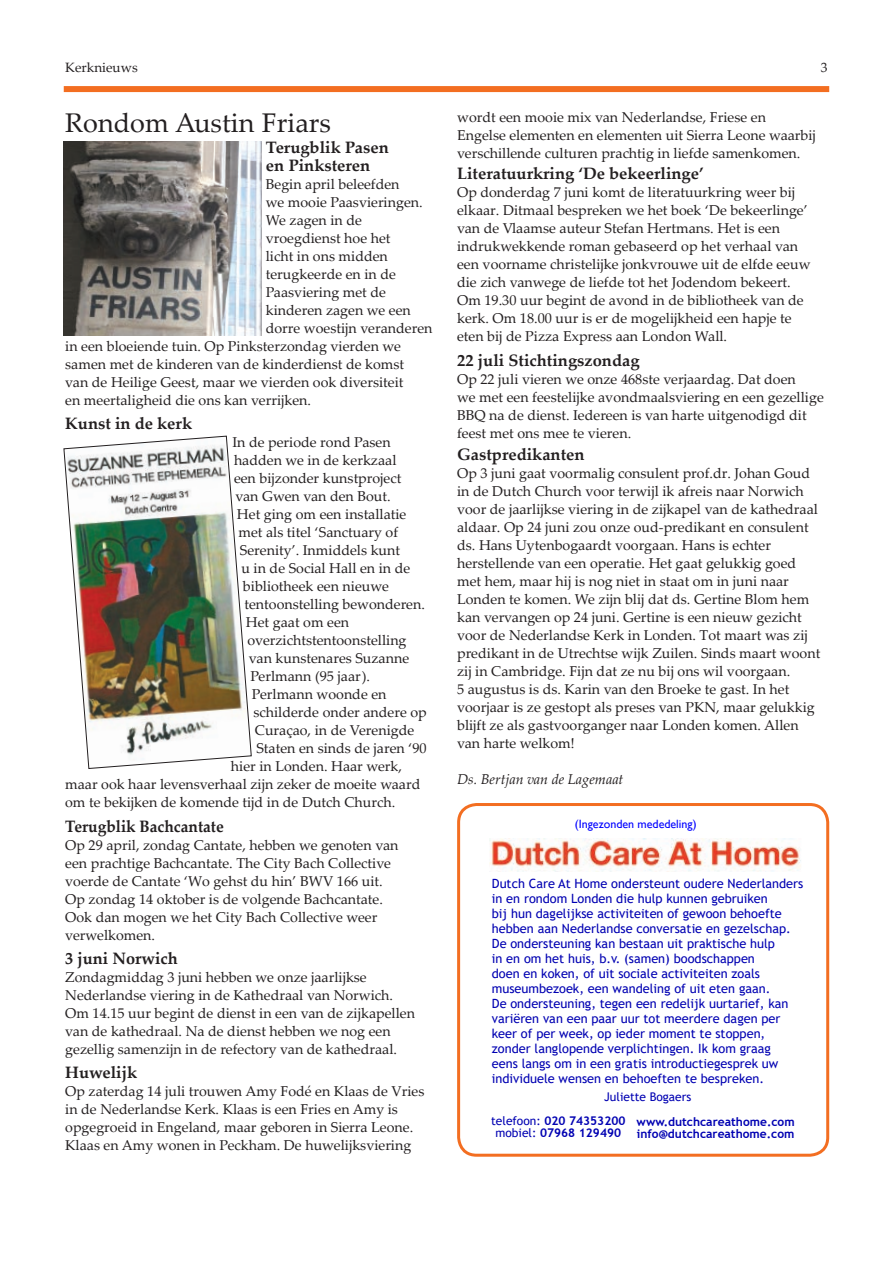
<style>
.page{position:relative;width:893px;height:1263px;background:#fff}
.page>*{position:absolute;margin:0;border:0;box-sizing:border-box;transform-origin:0 0}
.t1{font:27px "Palatino Linotype";color:#231f20}
.t2{font:700 16.5px/18px "Palatino Linotype";color:#231f20}
.t3{font:700 16.5px "Palatino Linotype";color:#231f20;scale:.94 1}
.t4{font:14.25px/18px "Palatino Linotype";color:#231f20}
.t5{font:italic 14.25px "Palatino Linotype";color:#231f20}
.t6{font:13.5px "Palatino Linotype";color:#231f20}
.t7{font:12.75px/15px "Trebuchet MS";color:#0000b2}
.t8{font:700 12px/12px "Trebuchet MS";color:#0000b2;text-align:center}
.t9{font:12px "Gill Sans";color:#00f}
.t10{font:12px "Trebuchet MS";color:#0000b2}
.s1{font-weight:400}
</style>
<div class="page">
<div style="left:64px;top:86px;width:765px;height:6px;background:#f36e21"></div>
<img style="left:64px;top:141px;width:198px;height:195px">
<div style="left:457px;top:803px;width:372px;height:354px;border:3px solid #f36e21;border-radius:18px"></div>
<img style="left:490px;top:838px;width:311px;height:33px">
<img style="left:64px;top:436px;width:188px;height:333px">
<p class="t6" style="left:65px;top:57px;width:74px">Kerknieuws</p>
<p class="t6" style="left:821px;top:57px;width:8px">3</p>
<h1 class="t1" style="left:65px;top:103px;width:267px">Rondom Austin Friars</h1>
<p class="t2" style="left:266px;top:138px;width:124px">Terugblik Pasen en Pinksteren</p>
<p class="t4" style="left:266px;top:174px;width:135px">Begin april beleefden</p>
<p class="t4" style="left:266px;top:192px;width:158px">we mooie Paasvieringen.</p>
<p class="t4" style="left:266px;top:210px;width:98px">We zagen in de</p>
<p class="t4" style="left:266px;top:228px;width:126px">vroegdienst hoe het</p>
<p class="t4" style="left:266px;top:246px;width:124px">licht in ons midden</p>
<p class="t4" style="left:266px;top:264px;width:132px">terugkeerde en in de</p>
<p class="t4" style="left:266px;top:282px;width:122px">Paasviering met de</p>
<p class="t4" style="left:266px;top:300px;width:147px">kinderen zagen we een</p>
<p class="t4" style="left:266px;top:318px;width:168px">dorre woestijn veranderen</p>
<p class="t4" style="left:65px;top:336px;width:337px">in een bloeiende tuin. Op Pinksterzondag vierden we</p>
<p class="t4" style="left:65px;top:354px;width:340px">samen met de kinderen van de kinderdienst de komst</p>
<p class="t4" style="left:65px;top:372px;width:340px">van de Heilige Geest, maar we vierden ook diversiteit</p>
<p class="t4" style="left:65px;top:390px;width:247px">en meertaligheid die ons kan verrijken.</p>
<p class="t2" style="left:65px;top:414px;width:128px">Kunst in de kerk</p>
<p class="t4" style="left:232px;top:432px;width:160px">In de periode rond Pasen</p>
<p class="t4" style="left:234px;top:450px;width:164px">hadden we in de kerkzaal</p>
<p class="t4" style="left:234px;top:468px;width:169px">een bijzonder kunstproject</p>
<p class="t4" style="left:235px;top:486px;width:157px">van Gwen van den Bout.</p>
<p class="t4" style="left:237px;top:504px;width:171px">Het ging om een installatie</p>
<p class="t4" style="left:238px;top:522px;width:161px">met als titel ‘Sanctuary of</p>
<p class="t4" style="left:240px;top:540px;width:162px">Serenity’. Inmiddels kunt</p>
<p class="t4" style="left:241px;top:558px;width:170px">u in de Social Hall en in de</p>
<p class="t4" style="left:243px;top:576px;width:147px">bibliotheek een nieuwe</p>
<p class="t4" style="left:244px;top:594px;width:182px">tentoonstelling bewonderen.</p>
<p class="t4" style="left:246px;top:612px;width:105px">Het gaat om een</p>
<p class="t4" style="left:247px;top:630px;width:161px">overzichtstentoonstelling</p>
<p class="t4" style="left:249px;top:648px;width:162px">van kunstenares Suzanne</p>
<p class="t4" style="left:250px;top:666px;width:121px">Perlmann (95 jaar).</p>
<p class="t4" style="left:252px;top:684px;width:136px">Perlmann woonde en</p>
<p class="t4" style="left:253px;top:702px;width:175px">schilderde onder andere op</p>
<p class="t4" style="left:255px;top:720px;width:161px">Curaçao, in de Verenigde</p>
<p class="t4" style="left:256px;top:738px;width:172px">Staten en sinds de jaren ‘90</p>
<p class="t4" style="left:231px;top:756px;width:173px">hier in Londen. Haar werk,</p>
<p class="t4" style="left:65px;top:774px;width:357px">maar ook haar levensverhaal zijn zeker de moeite waard</p>
<p class="t4" style="left:65px;top:792px;width:332px">om te bekijken de komende tijd in de Dutch Church.</p>
<p class="t3" style="left:65px;top:815px;width:170px">Terugblik Bachcantate</p>
<p class="t4" style="left:65px;top:836px;width:335px">Op 29 april, zondag Cantate, hebben we genoten van een prachtige Bachcantate. The City Bach Collective voerde de Cantate ‘Wo gehst du hin’ BWV 166 uit.<br>Op zondag 14 oktober is de volgende Bachcantate.<br>Ook dan mogen we het City Bach Collective weer verwelkomen.</p>
<p class="t2" style="left:65px;top:949px;width:114px">3 juni Norwich</p>
<p class="t4" style="left:65px;top:968px;width:351px">Zondagmiddag 3 juni hebben we onze jaarlijkse Nederlandse viering in de Kathedraal van Norwich.<br>Om 14.15 uur begint de dienst in een van de zijkapellen van de kathedraal. Na de dienst hebben we nog een gezellig samenzijn in de refectory van de kathedraal.</p>
<p class="t2" style="left:65px;top:1063px;width:74px">Huwelijk</p>
<p class="t4" style="left:65px;top:1082px;width:361px">Op zaterdag 14 juli trouwen Amy Fodé en Klaas de Vries in de Nederlandse Kerk. Klaas is een Fries en Amy is opgegroeid in Engeland, maar geboren in Sierra Leone.<br>Klaas en Amy wonen in Peckham. De huwelijksviering</p>
<p class="t4" style="left:457px;top:108px;width:360px">wordt een mooie mix van Nederlandse, Friese en<br>Engelse elementen en elementen uit Sierra Leone waarbij verschillende culturen prachtig in liefde samenkomen.</p>
<p class="t2" style="left:457px;top:164px;width:248px">Literatuurkring ‘De bekeerlinge’</p>
<p class="t4" style="left:457px;top:183px;width:355px">Op donderdag 7 juni komt de literatuurkring weer bij elkaar. Ditmaal bespreken we het boek ‘De bekeerlinge’ van de Vlaamse auteur Stefan Hertmans. Het is een indrukwekkende roman gebaseerd op het verhaal van een voorname christelijke jonkvrouwe uit de elfde eeuw die zich vanwege de liefde tot het Jodendom bekeert.<br>Om 19.30 uur begint de avond in de bibliotheek van de kerk. Om 18.00 uur is er de mogelijkheid een hapje te eten bij de Pizza Express aan London Wall.</p>
<p class="t2" style="left:457px;top:350px;width:184px">22 juli Stichtingszondag</p>
<p class="t4" style="left:457px;top:369px;width:368px">Op 22 juli vieren we onze 468ste verjaardag. Dat doen<br>we met een feestelijke avondmaalsviering en een gezellige BBQ na de dienst. Iedereen is van harte uitgenodigd dit feest met ons mee te vieren.</p>
<p class="t2" style="left:457px;top:445px;width:129px">Gastpredikanten</p>
<p class="t4" style="left:457px;top:464px;width:365px">Op 3 juni gaat voormalig consulent prof.dr. Johan Goud in de Dutch Church voor terwijl ik afreis naar Norwich voor de jaarlijkse viering in de zijkapel van de kathedraal aldaar. Op 24 juni zou onze oud-predikant en consulent ds. Hans Uytenbogaardt voorgaan. Hans is echter herstellende van een operatie. Het gaat gelukkig goed met hem, maar hij is nog niet in staat om in juni naar Londen te komen. We zijn blij dat ds. Gertine Blom hem kan vervangen op 24 juni. Gertine is een nieuw gezicht voor de Nederlandse Kerk in Londen. Tot maart was zij predikant in de Utrechtse wijk Zuilen. Sinds maart woont zij in Cambridge. Fijn dat ze nu bij ons wil voorgaan.<br>5 augustus is ds. Karin van den Broeke te gast. In het voorjaar is ze gestopt als preses van PKN, maar gelukkig blijft ze als gastvoorganger naar Londen komen. Allen van harte welkom!</p>
<p class="t5" style="left:457px;top:769px;width:168px">Ds. Bertjan van de Lagemaat</p>
<p class="t9" style="left:575px;top:817px;width:123px">(Ingezonden mededeling)</p>
<p class="t7" style="left:492px;top:875px;width:313px">Dutch Care At Home ondersteunt oudere Nederlanders in en rondom Londen die hulp kunnen gebruiken<br>bij hun dagelijkse activiteiten of gewoon behoefte hebben aan Nederlandse conversatie en gezelschap.<br>De ondersteuning kan bestaan uit praktische hulp<br>in en om het huis, b.v. (samen) boodschappen<br>doen en koken, of uit sociale activiteiten zoals museumbezoek, een wandeling of uit eten gaan.<br>De ondersteuning, tegen een redelijk uurtarief, kan variëren van een paar uur tot meerdere dagen per keer of per week, op ieder moment te stoppen, zonder langlopende verplichtingen. Ik kom graag<br>eens langs om in een gratis introductiegesprek uw individuele wensen en behoeften te bespreken.</p>
<p class="t10" style="left:604px;top:1089px;width:89px">Juliette Bogaers</p>
<p class="t8" style="left:491px;top:1115px;width:136px"><span class="s1">telefoon:</span> 020 74353200 <span class="s1">mobiel:</span> 07968 129490</p>
<p class="t8" style="left:637px;top:1115px;width:160px;text-align:left">www.dutchcareathome.com info@dutchcareathome.com</p>
</div>
